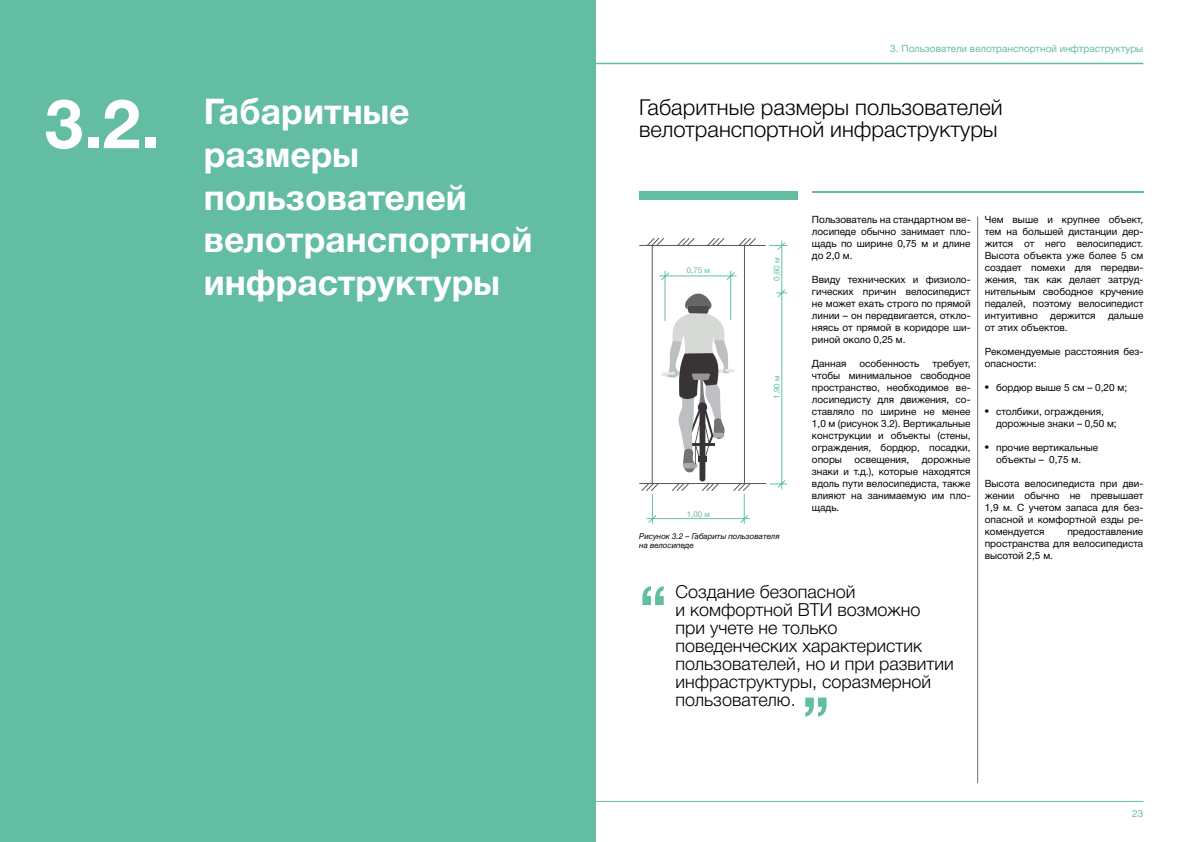
<style>
.page{position:relative;width:1191px;height:842px;background:#fff}
.page>*{position:absolute;margin:0;border:0;box-sizing:border-box;transform-origin:0 0}
.t1{font:700 60px "Helvetica Neue Cyr";color:#63bda2}
.t2{font:700 35.5px/42.6px "Helvetica Neue Cyr";color:#fff}
.t3{font:300 22px/22px "Helvetica Neue Cyr";color:#000}
.t4{font:300 18px/18px "Helvetica Neue Cyr";color:#000}
.t5{font:10px/12px "Helvetica Neue Cyr";color:#000;text-align:justify}
.t6{font:10px "Helvetica Neue Cyr";color:#63bda2}
.t7{font:italic 8px/9.6px "Helvetica Neue Cyr";color:#000}
.t8{font:8px "Helvetica Neue Cyr";color:#63bda2}
.s1{font-size:69px}
.s2{font-family:"Times";font-size:12px}
</style>
<div class="page">
<hr style="left:595px;top:63px;width:548px;height:1px;background:#63bda2">
<hr style="left:595px;top:801px;width:548px;height:1px;background:#63bda2">
<hr style="left:639px;top:245px;width:126px;height:1px;background:#575756">
<hr style="left:639px;top:483px;width:127px;height:1px;background:#575756">
<svg style="left:641px;top:238px;width:147px;height:286px"></svg>
<div style="left:639px;top:191px;width:159px;height:9px;background:#63bda2"></div>
<hr style="left:812px;top:191px;width:331px;height:2px;background:#63bda2">
<hr style="left:977px;top:216px;width:1px;height:567px;background:#706f6f">
<div style="left:0;top:0;width:595px;height:842px;background:#63bda2"></div>
<h2 class="t2" style="left:204px;top:91px;width:330px;text-indent:-159px"><span class="s1">3.2.</span> Габаритные размеры пользователей велотранспортной инфраструктуры</h2>
<p class="t6" style="left:890px;top:43px;width:254px">3. Пользователи велотранспортной инфтраструктуры</p>
<h3 class="t3" style="left:639px;top:96px;width:365px">Габаритные размеры пользователей велотранспортной инфраструктуры</h3>
<p class="t8" style="left:686px;top:266px;width:25px">0,75 м</p>
<p class="t8" style="left:687px;top:509px;width:25px">1,00 м</p>
<p class="t8" style="left:772px;top:281px;width:25px;rotate:-90deg">0,60 м</p>
<p class="t8" style="left:772px;top:399px;width:25px;rotate:-90deg">1,90 м</p>
<p class="t7" style="left:639px;top:531px;width:142px">Рисунок 3.2 – Габариты пользователя на велосипеде</p>
<p class="t5" style="left:812px;top:214px;width:160px">Пользователь на стандартном ве&shy;лосипеде обычно занимает пло&shy;щадь по ширине 0,75 м и длине до 2,0 м.</p>
<p class="t5" style="left:812px;top:274px;width:160px">Ввиду технических и физиоло&shy;гических причин велосипедист не может ехать строго по прямой линии – он передвигается, откло&shy;няясь от прямой в коридоре ши&shy;риной около 0,25 м.</p>
<p class="t5" style="left:812px;top:358px;width:36px">Данная</p>
<p class="t5" style="left:859px;top:358px;width:62px">особенность</p>
<p class="t5" style="left:812px;top:358px;width:160px;text-indent:120px">требует, чтобы минимальное свободное пространство, необходимое ве&shy;лосипедисту для движения, со&shy;ставляло по ширине не менее 1,0 м (рисунок 3.2). Вертикальные конструкции и объекты (стены, ограждения, бордюр, посадки, опоры</p>
<p class="t5" style="left:812px;top:454px;width:160px;text-indent:110px">дорожные знаки и т.д.), которые находятся вдоль пути велосипедиста, также влияют на занимаемую им пло&shy;щадь.</p>
<p class="t5" style="left:854px;top:454px;width:56px">освещения,</p>
<h1 class="t1" style="left:639px;top:574px;width:29px">“</h1>
<h3 class="t4" style="left:675px;top:583px;width:280px">Создание безопасной<br>и комфортной ВТИ возможно при учете не только поведенческих характеристик пользователей, но и при развитии инфраструктуры, соразмерной пользователю.</h3>
<h1 class="t1" style="left:829px;top:728px;width:29px;rotate:-180deg">“</h1>
<p class="t5" style="left:984px;top:214px;width:160px">Чем выше и крупнее объект, тем на большей дистанции дер&shy;жится от него велосипедист.<br>Высота объекта уже более 5 см создает помехи для передви&shy;жения, так как делает затруд&shy;нительным свободное кручение педалей, поэтому велосипедист интуитивно держится дальше от этих объектов.</p>
<p class="t5" style="left:984px;top:346px;width:160px">Рекомендуемые расстояния без&shy;опасности:</p>
<p class="t5" style="left:984px;top:382px;width:144px"><span class="s2">•</span> бордюр выше 5 см – 0,20 м;</p>
<p class="t5" style="left:996px;top:406px;width:122px;text-indent:-11px"><span class="s2">•</span> столбики, ограждения, дорожные знаки – 0,50 м;</p>
<p class="t5" style="left:984px;top:442px;width:115px;text-align:center"><span class="s2">•</span> прочие вертикальные объекты – 0,75 м.</p>
<p class="t5" style="left:984px;top:478px;width:160px">Высота велосипедиста при дви&shy;жении обычно не превышает 1,9 м. С учетом запаса для без&shy;опасной и комфортной езды ре&shy;комендуется</p>
<p class="t5" style="left:984px;top:526px;width:160px;text-indent:83px">предоставление пространства для велосипедиста высотой 2,5 м.</p>
<p class="t6" style="left:1132px;top:808px;width:13px">23</p>
</div>
